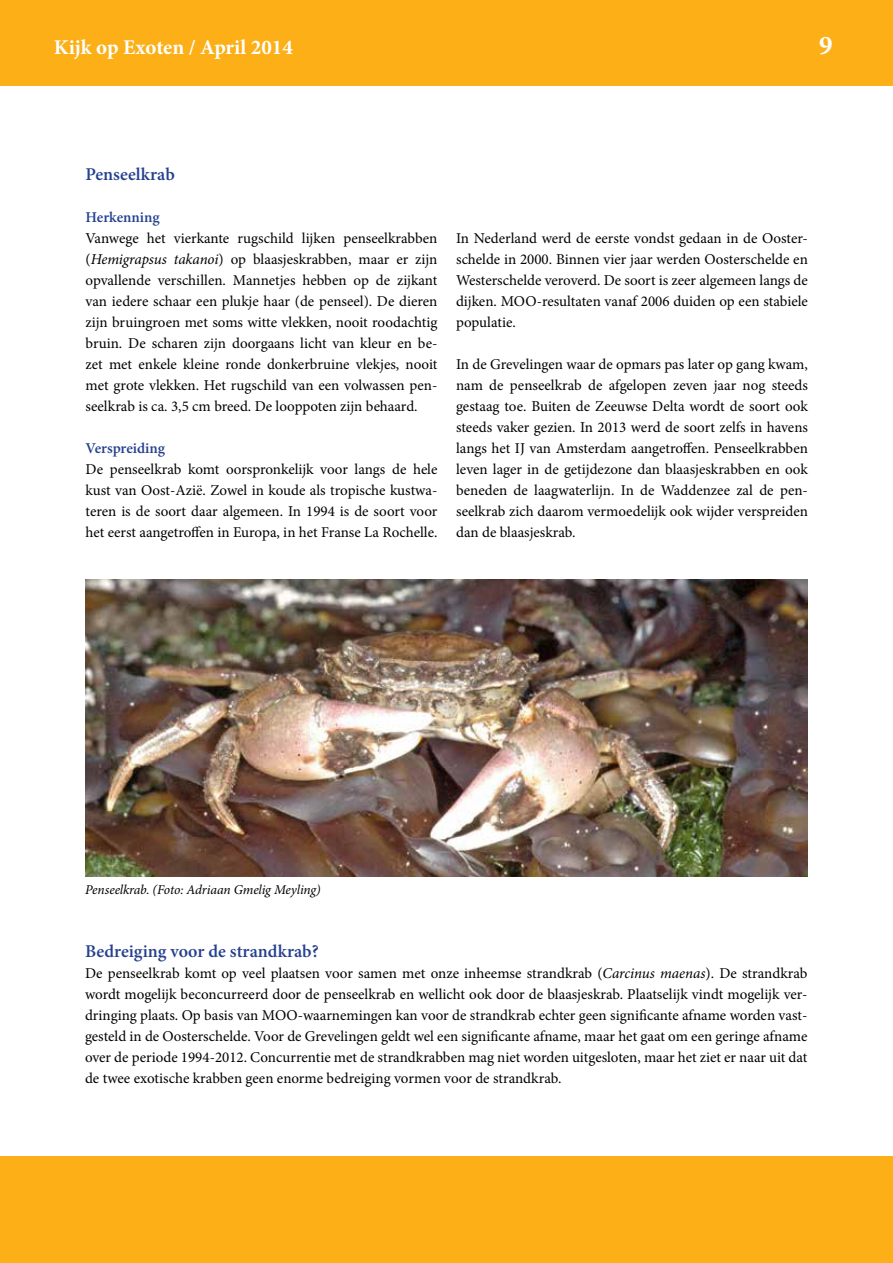
<style>
.page{position:relative;width:893px;height:1263px;background:#fff}
.page>*{position:absolute;margin:0;border:0;box-sizing:border-box;transform-origin:0 0}
.t1{font:700 27px "Minion Pro";color:#fff}
.t2{font:700 21px "Minion Pro";letter-spacing:-.005em;color:#fff}
.t3{font:600 18px "Minion Pro";color:#25408f}
.t4{font:15px/21px "Minion Pro";color:#000;text-align:justify}
.t5{font:600 15px "Minion Pro";letter-spacing:-.005em;color:#25408f}
.t6{font:italic 13.5px "Minion Pro";letter-spacing:-.015em;color:#000}
.s1{font-style:italic}
</style>
<div class="page">
<div style="left:0;top:1157px;width:893px;height:106px;background:#fcaf17"></div>
<hr style="left:0;top:0;width:1px;height:85px;background:#fcaf17">
<div style="left:1px;top:0;width:892px;height:85px;background:#fcaf17"></div>
<img style="left:85px;top:580px;width:723px;height:297px">
<h2 class="t2" style="left:54px;top:32px;width:240px">Kijk op Exoten / April 2014</h2>
<h1 class="t1" style="left:819px;top:26px;width:15px">9</h1>
<p class="t3" style="left:86px;top:162px;width:91px">Penseelkrab</p>
<p class="t5" style="left:86px;top:207px;width:76px">Herkenning</p>
<p class="t4" style="left:86px;top:228px;width:353px">Vanwege het vierkante rugschild lijken penseelkrabben (<span class="s1">Hemigrapsus takanoi</span>) op blaasjeskrabben, maar er zijn opvallende verschillen. Mannetjes hebben op de zijkant van iedere schaar een plukje haar (de penseel). De dieren zijn bruingroen met soms witte vlekken, nooit roodachtig bruin. De scharen zijn doorgaans licht van kleur en be&shy;zet met enkele kleine ronde donkerbruine vlekjes, nooit met grote vlekken. Het rugschild van een volwassen pen&shy;seelkrab is ca. 3,5 cm breed. De looppoten zijn behaard.</p>
<p class="t5" style="left:86px;top:438px;width:81px">Verspreiding</p>
<p class="t4" style="left:86px;top:459px;width:353px">De penseelkrab komt oorspronkelijk voor langs de hele kust van Oost-Azië. Zowel in koude als tropische kustwa&shy;teren is de soort daar algemeen. In 1994 is de soort voor het eerst aangetroffen in Europa, in het Franse La Rochelle.</p>
<p class="t4" style="left:456px;top:228px;width:353px">In Nederland werd de eerste vondst gedaan in de Ooster&shy;schelde in 2000. Binnen vier jaar werden Oosterschelde en Westerschelde veroverd. De soort is zeer algemeen langs de dijken. MOO-resultaten vanaf 2006 duiden op een stabiele populatie.</p>
<p class="t4" style="left:456px;top:354px;width:353px">In de Grevelingen waar de opmars pas later op gang kwam, nam de penseelkrab de afgelopen zeven jaar nog steeds gestaag toe. Buiten de Zeeuwse Delta wordt de soort ook steeds vaker gezien. In 2013 werd de soort zelfs in havens langs het IJ van Amsterdam aangetroffen. Penseelkrabben leven lager in de getijdezone dan blaasjeskrabben en ook beneden de laagwaterlijn. In de Waddenzee zal de pen&shy;seelkrab zich daarom vermoedelijk ook wijder verspreiden dan de blaasjeskrab.</p>
<p class="t6" style="left:85px;top:880px;width:237px">Penseelkrab. (Foto: Adriaan Gmelig Meyling)</p>
<p class="t3" style="left:85px;top:939px;width:235px">Bedreiging voor de strandkrab?</p>
<p class="t4" style="left:85px;top:963px;width:724px">De penseelkrab komt op veel plaatsen voor samen met onze inheemse strandkrab (<span class="s1">Carcinus maenas</span>). De strandkrab wordt mogelijk beconcurreerd door de penseelkrab en wellicht ook door de blaasjeskrab. Plaatselijk vindt mogelijk ver&shy;dringing plaats. Op basis van MOO-waarnemingen kan voor de strandkrab echter geen significante afname worden vast&shy;gesteld in de Oosterschelde. Voor de Grevelingen geldt wel een significante afname, maar het gaat om een geringe afname over de periode 1994-2012. Concurrentie met de strandkrabben mag niet worden uitgesloten, maar het ziet er naar uit dat de twee exotische krabben geen enorme bedreiging vormen voor de strandkrab.</p>
</div>
